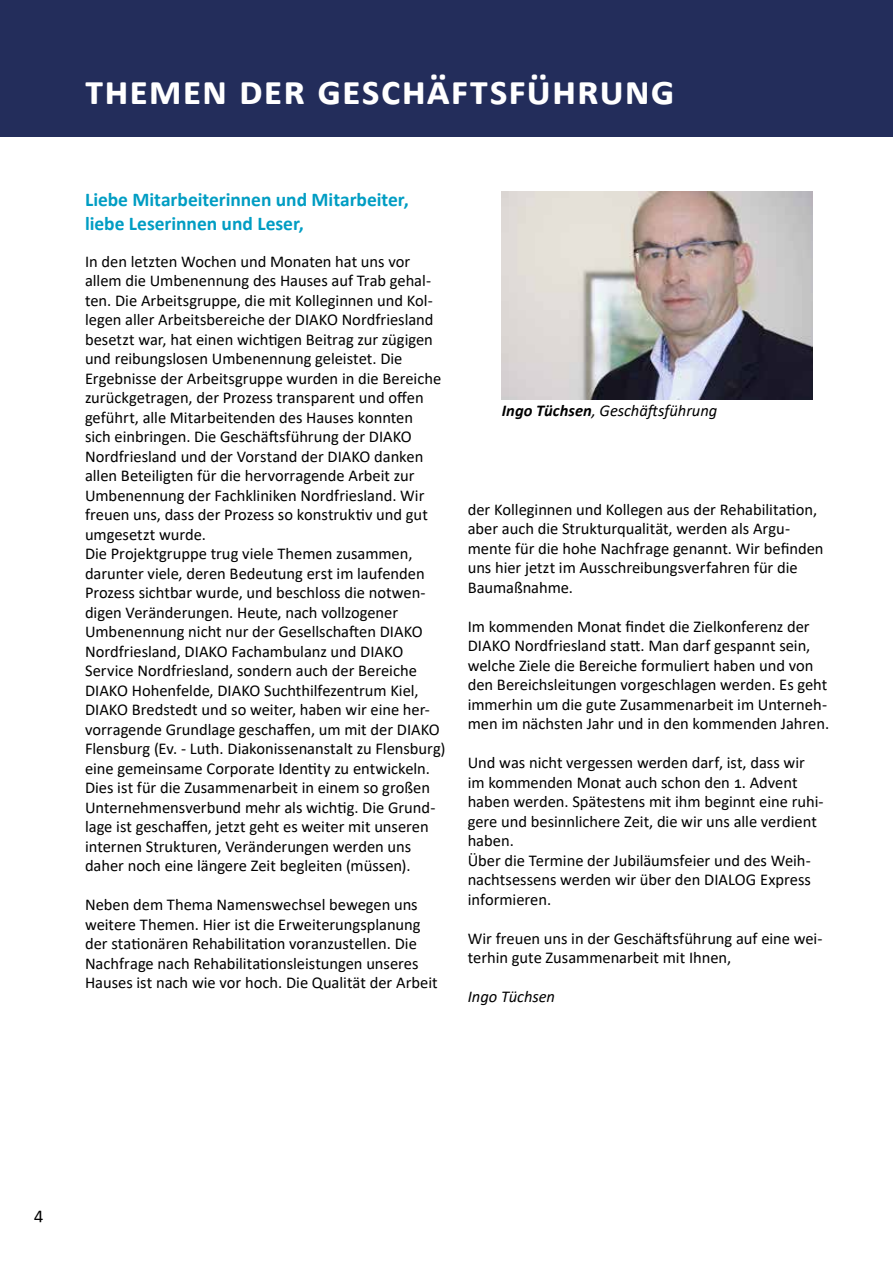
<style>
.page{position:relative;width:893px;height:1263px;background:#fff}
.page>*{position:absolute;margin:0;border:0;box-sizing:border-box;transform-origin:0 0}
.t1{font:700 42px "Calibri";letter-spacing:.02em;color:#fff}
.t2{font:700 19.5px/24px "Calibri";color:#009dc3}
.t3{font:18px "Calibri";color:#000}
.t4{font:16.5px/19.5px "Calibri";letter-spacing:-.005em;color:#000}
.t5{font:italic 16.5px "Calibri";color:#000}
.s1{font-weight:700}
</style>
<div class="page">
<div style="left:0;top:0;width:893px;height:136px;background:#232d5b"></div>
<img style="left:502px;top:191px;width:310px;height:208px">
<h1 class="t1" style="left:85px;top:60px;width:591px">themen der geschäftsführung</h1>
<p class="t2" style="left:85px;top:189px;width:325px">Liebe Mitarbeiterinnen und Mitarbeiter, liebe Leserinnen und Leser,</p>
<p class="t4" style="left:85px;top:252px;width:362px">In den letzten Wochen und Monaten hat uns vor allem die Umbenennung des Hauses auf Trab gehal&shy;ten. Die Arbeitsgruppe, die mit Kolleginnen und Kol&shy;legen aller Arbeitsbereiche der DIAKO Nordfriesland besetzt war, hat einen wichtigen Beitrag zur zügigen und reibungslosen Umbenennung geleistet. Die Ergebnisse der Arbeitsgruppe wurden in die Bereiche zurückgetragen, der Prozess transparent und offen geführt, alle Mitarbeitenden des Hauses konnten<br>sich einbringen. Die Geschäftsführung der DIAKO Nordfriesland und der Vorstand der DIAKO danken allen Beteiligten für die hervorragende Arbeit zur Umbenennung der Fachkliniken Nordfriesland. Wir freuen uns, dass der Prozess so konstruktiv und gut umgesetzt wurde.<br>Die Projektgruppe trug viele Themen zusammen, darunter viele, deren Bedeutung erst im laufenden Prozess sichtbar wurde, und beschloss die notwen&shy;digen Veränderungen. Heute, nach vollzogener Umbenennung nicht nur der Gesellschaften DIAKO Nordfriesland, DIAKO Fachambulanz und DIAKO Service Nordfriesland, sondern auch der Bereiche DIAKO Hohenfelde, DIAKO Suchthilfezentrum Kiel, DIAKO Bredstedt und so weiter, haben wir eine her&shy;vorragende Grundlage geschaffen, um mit der DIAKO Flensburg (Ev. - Luth. Diakonissenanstalt zu Flensburg) eine gemeinsame Corporate Identity zu entwickeln.<br>Dies ist für die Zusammenarbeit in einem so großen Unternehmensverbund mehr als wichtig. Die Grund&shy;lage ist geschaffen, jetzt geht es weiter mit unseren internen Strukturen, Veränderungen werden uns daher noch eine längere Zeit begleiten (müssen).</p>
<p class="t4" style="left:85px;top:896px;width:354px">Neben dem Thema Namenswechsel bewegen uns weitere Themen. Hier ist die Erweiterungsplanung der stationären Rehabilitation voranzustellen. Die Nachfrage nach Rehabilitationsleistungen unseres Hauses ist nach wie vor hoch. Die Qualität der Arbeit</p>
<p class="t5" style="left:502px;top:399px;width:217px"><span class="s1">Ingo Tüchsen</span>, Geschäftsführung</p>
<p class="t4" style="left:468px;top:500px;width:357px">der Kolleginnen und Kollegen aus der Rehabilitation, aber auch die Strukturqualität, werden als Argu&shy;mente für die hohe Nachfrage genannt. Wir befinden uns hier jetzt im Ausschreibungsverfahren für die Baumaßnahme.</p>
<p class="t4" style="left:468px;top:617px;width:363px">Im kommenden Monat findet die Zielkonferenz der DIAKO Nordfriesland statt. Man darf gespannt sein, welche Ziele die Bereiche formuliert haben und von den Bereichsleitungen vorgeschlagen werden. Es geht immerhin um die gute Zusammenarbeit im Unterneh&shy;men im nächsten Jahr und in den kommenden Jahren.</p>
<p class="t4" style="left:468px;top:754px;width:357px">Und was nicht vergessen werden darf, ist, dass wir im kommenden Monat auch schon den 1. Advent haben werden. Spätestens mit ihm beginnt eine ruhi&shy;gere und besinnlichere Zeit, die wir uns alle verdient haben.<br>Über die Termine der Jubiläumsfeier und des Weih&shy;nachtsessens werden wir über den DIALOG Express informieren.</p>
<p class="t4" style="left:468px;top:929px;width:356px">Wir freuen uns in der Geschäftsführung auf eine wei&shy;terhin gute Zusammenarbeit mit Ihnen,</p>
<p class="t5" style="left:468px;top:985px;width:89px">Ingo Tüchsen</p>
<p class="t3" style="left:34px;top:1202px;width:11px">4</p>
</div>
